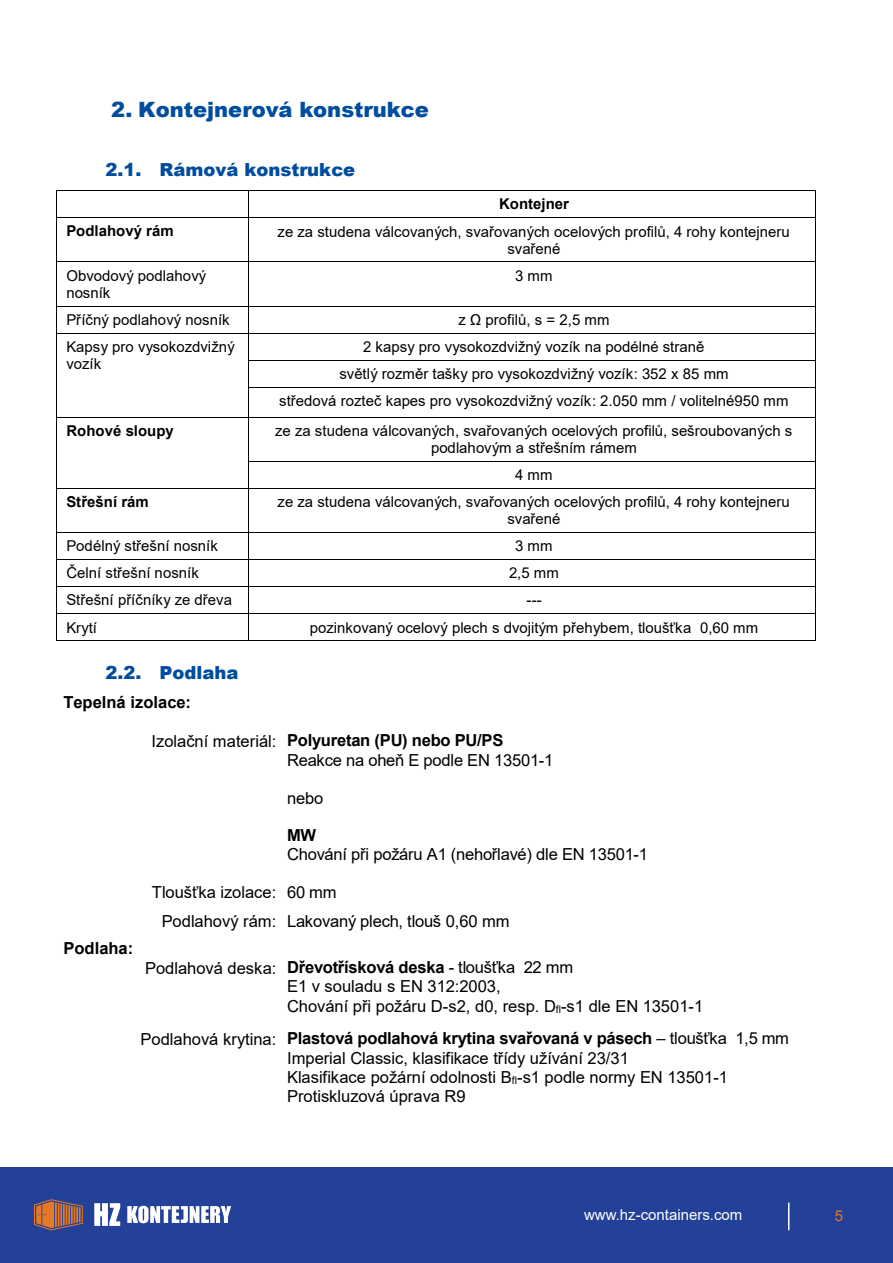
<style>
.page{position:relative;width:893px;height:1263px;background:#fff}
.page>*{position:absolute;margin:0;border:0;box-sizing:border-box;transform-origin:0 0}
.t1{font:900 21px "Arial";color:#004d9f}
.t2{font:900 18px "Arial";color:#004d9f}
.t3{font:16.5px/19px "Arial";letter-spacing:-.005em;color:#000}
.t4{font:700 16.5px "Arial";color:#000}
.t5{font:15px/17.2px "Arial";color:#000;text-align:center}
.t6{font:700 15px "Arial";color:#000}
.t7{font:15px "Arial";color:#fff}
.t8{font:15px "Arial";color:#e67925}
.s1{font-weight:700}
</style>
<div class="page">
<hr style="left:57px;top:190px;width:191px;height:1px;background:#000">
<hr style="left:248px;top:190px;width:567px;height:1px;background:#000">
<svg style="left:56px;top:190px;width:1px;height:28px"></svg>
<hr style="left:57px;top:217px;width:191px;height:1px;background:#000">
<svg style="left:248px;top:191px;width:1px;height:26px"></svg>
<hr style="left:248px;top:217px;width:567px;height:1px;background:#000">
<svg style="left:815px;top:190px;width:1px;height:28px"></svg>
<hr style="left:56px;top:218px;width:1px;height:43px;background:#000">
<hr style="left:248px;top:218px;width:1px;height:43px;background:#000">
<hr style="left:815px;top:218px;width:1px;height:43px;background:#000">
<hr style="left:57px;top:261px;width:191px;height:1px;background:#000">
<hr style="left:248px;top:261px;width:567px;height:1px;background:#000">
<hr style="left:56px;top:262px;width:1px;height:44px;background:#000">
<hr style="left:248px;top:262px;width:1px;height:44px;background:#000">
<hr style="left:815px;top:262px;width:1px;height:44px;background:#000">
<hr style="left:57px;top:306px;width:191px;height:1px;background:#000">
<hr style="left:248px;top:306px;width:567px;height:1px;background:#000">
<hr style="left:57px;top:333px;width:191px;height:1px;background:#000">
<hr style="left:248px;top:333px;width:567px;height:1px;background:#000">
<hr style="left:248px;top:360px;width:567px;height:1px;background:#000">
<svg style="left:56px;top:306px;width:1px;height:81px"></svg>
<svg style="left:248px;top:307px;width:1px;height:80px"></svg>
<hr style="left:248px;top:387px;width:567px;height:1px;background:#000">
<svg style="left:815px;top:306px;width:1px;height:81px"></svg>
<hr style="left:56px;top:387px;width:1px;height:30px;background:#000">
<hr style="left:248px;top:387px;width:1px;height:30px;background:#000">
<hr style="left:815px;top:387px;width:1px;height:30px;background:#000">
<hr style="left:57px;top:417px;width:191px;height:1px;background:#000">
<hr style="left:248px;top:417px;width:567px;height:1px;background:#000">
<hr style="left:56px;top:417px;width:1px;height:44px;background:#000">
<hr style="left:248px;top:417px;width:1px;height:44px;background:#000">
<hr style="left:815px;top:417px;width:1px;height:44px;background:#000">
<hr style="left:248px;top:461px;width:567px;height:1px;background:#000">
<svg style="left:56px;top:461px;width:1px;height:28px"></svg>
<hr style="left:57px;top:488px;width:191px;height:1px;background:#000">
<svg style="left:248px;top:462px;width:1px;height:26px"></svg>
<hr style="left:248px;top:488px;width:567px;height:1px;background:#000">
<svg style="left:815px;top:461px;width:1px;height:28px"></svg>
<hr style="left:56px;top:489px;width:1px;height:43px;background:#000">
<hr style="left:248px;top:489px;width:1px;height:43px;background:#000">
<hr style="left:815px;top:489px;width:1px;height:43px;background:#000">
<hr style="left:57px;top:532px;width:191px;height:1px;background:#000">
<hr style="left:248px;top:532px;width:567px;height:1px;background:#000">
<hr style="left:57px;top:559px;width:191px;height:1px;background:#000">
<hr style="left:248px;top:559px;width:567px;height:1px;background:#000">
<hr style="left:57px;top:586px;width:191px;height:1px;background:#000">
<hr style="left:248px;top:586px;width:567px;height:1px;background:#000">
<hr style="left:57px;top:613px;width:191px;height:1px;background:#000">
<hr style="left:248px;top:613px;width:567px;height:1px;background:#000">
<svg style="left:56px;top:532px;width:1px;height:109px"></svg>
<hr style="left:57px;top:640px;width:191px;height:1px;background:#000">
<svg style="left:248px;top:533px;width:1px;height:107px"></svg>
<hr style="left:248px;top:640px;width:567px;height:1px;background:#000">
<svg style="left:815px;top:532px;width:1px;height:109px"></svg>
<div style="left:0;top:1167px;width:893px;height:96px;background:#234198"></div>
<svg style="left:94px;top:1203px;width:26px;height:23px"></svg>
<svg style="left:127px;top:1206px;width:104px;height:17px"></svg>
<svg style="left:34px;top:1199px;width:49px;height:31px"></svg>
<svg style="left:788px;top:1202px;width:1px;height:28px"></svg>
<p class="t1" style="left:111px;top:94px;width:319px">2. Kontejnerová konstrukce</p>
<p class="t2" style="left:105px;top:156px;width:251px">2.1. Rámová konstrukce</p>
<p class="t6" style="left:499px;top:194px;width:71px">Kontejner</p>
<p class="t6" style="left:66px;top:221px;width:109px">Podlahový rám</p>
<p class="t5" style="left:278px;top:223px;width:514px">ze za studena válcovaných, svařovaných ocelových profilů, 4 rohy kontejneru svařené</p>
<p class="t5" style="left:66px;top:267px;width:141px;text-align:left">Obvodový podlahový nosník</p>
<p class="t5" style="left:515px;top:267px;width:39px">3 mm</p>
<p class="t5" style="left:66px;top:311px;width:165px">Příčný podlahový nosník</p>
<p class="t5" style="left:458px;top:311px;width:153px">z Ω profilů, s = 2,5 mm</p>
<p class="t5" style="left:66px;top:338px;width:170px;text-align:left">Kapsy pro vysokozdvižný vozík</p>
<p class="t5" style="left:279px;top:333px;width:511px;line-height:27px">2 kapsy pro vysokozdvižný vozík na podélné straně<br>světlý rozměr tašky pro vysokozdvižný vozík: 352 x 85 mm<br>středová rozteč kapes pro vysokozdvižný vozík: 2.050 mm / volitelné950 mm</p>
<p class="t6" style="left:66px;top:420px;width:109px">Rohové sloupy</p>
<p class="t5" style="left:275px;top:422px;width:519px">ze za studena válcovaných, svařovaných ocelových profilů, sešroubovaných s podlahovým a střešním rámem</p>
<p class="t5" style="left:515px;top:466px;width:39px">4 mm</p>
<p class="t6" style="left:66px;top:491px;width:84px">Střešní rám</p>
<p class="t5" style="left:278px;top:493px;width:514px">ze za studena válcovaných, svařovaných ocelových profilů, 4 rohy kontejneru svařené</p>
<p class="t5" style="left:66px;top:537px;width:153px">Podélný střešní nosník</p>
<p class="t5" style="left:515px;top:537px;width:39px">3 mm</p>
<p class="t5" style="left:66px;top:564px;width:134px">Čelní střešní nosník</p>
<p class="t5" style="left:509px;top:564px;width:51px">2,5 mm</p>
<p class="t5" style="left:66px;top:591px;width:167px">Střešní příčníky ze dřeva</p>
<p class="t5" style="left:527px;top:591px;width:17px">---</p>
<p class="t5" style="left:66px;top:618px;width:32px">Krytí</p>
<p class="t5" style="left:310px;top:618px;width:450px">pozinkovaný ocelový plech s dvojitým přehybem, tloušťka 0,60 mm</p>
<p class="t2" style="left:105px;top:659px;width:135px">2.2. Podlaha</p>
<p class="t4" style="left:64px;top:691px;width:129px">Tepelná izolace:</p>
<p class="t3" style="left:287px;top:731px;width:268px;text-indent:-135px">Izolační materiál: <span class="s1">Polyuretan (PU) nebo PU/PS<br></span>Reakce na oheň E podle EN 13501-1</p>
<p class="t3" style="left:287px;top:788px;width:38px">nebo</p>
<p class="t3" style="left:287px;top:826px;width:363px"><span class="s1">MW<br></span>Chování při požáru A1 (nehořlavé) dle EN 13501-1</p>
<p class="t3" style="left:162px;top:878px;width:350px;line-height:28px;text-indent:-10px">Tloušťka izolace: 60 mm<br>Podlahový rám: Lakovaný plech, tlouš 0,60 mm</p>
<p class="t4" style="left:64px;top:937px;width:71px">Podlaha:</p>
<p class="t3" style="left:287px;top:958px;width:418px;text-indent:-142px">Podlahová deska: <span class="s1">Dřevotřísková deska</span> - tloušťka 22 mm<br>E1 v souladu s EN 312:2003,<br>Chování při požáru D-s2, d0, resp. D<sub>fl</sub>-s1 dle EN 13501-1</p>
<p class="t3" style="left:287px;top:1029px;width:504px;text-indent:-146px">Podlahová krytina: <span class="s1">Plastová podlahová krytina svařovaná v pásech</span> – tloušťka 1,5 mm Imperial Classic, klasifikace třídy užívání 23/31<br>Klasifikace požární odolnosti B<sub>fl</sub>-s1 podle normy EN 13501-1<br>Protiskluzová úprava R9</p>
<p class="t7" style="left:584px;top:1204px;width:160px">www.hz-containers.com</p>
<p class="t8" style="left:835px;top:1205px;width:10px">5</p>
</div>
